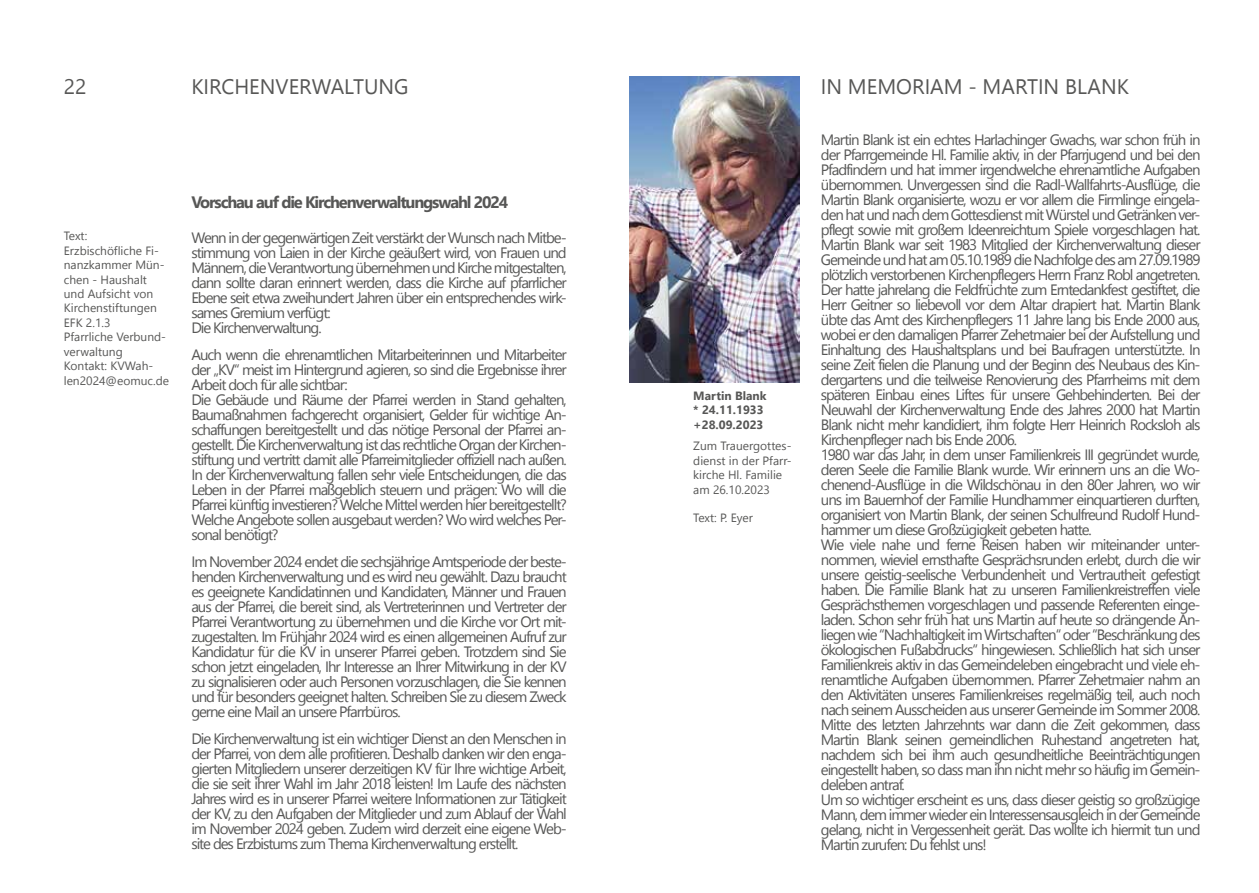
<style>
.page{position:relative;width:1259px;height:893px;background:#fff}
.page>*{position:absolute;margin:0;border:0;box-sizing:border-box;transform-origin:0 0}
.t1{font:21px "Nirmala UI";color:#575756}
.t2{font:700 16.5px "Nirmala UI";letter-spacing:-.07em;color:#575756}
.t3{font:15px/15px "Nirmala UI";letter-spacing:-.07em;color:#575756}
.t4{font:12px/14.4px "Nirmala UI";color:#575756}
.t5{font:700 12px/14.4px "Nirmala UI";color:#575756}
</style>
<div class="page">
<img style="left:629px;top:77px;width:170px;height:306px">
<h1 class="t1" style="left:64px;top:69px;width:24px">22</h1>
<h1 class="t1" style="left:821px;top:69px;width:310px">IN MEMORIAM - MARTIN BLANK</h1>
<h1 class="t1" style="left:191px;top:69px;width:219px">KIRCHENVERWALTUNG</h1>
<p class="t4" style="left:64px;top:228px;width:107px">Text:<br>Erzbischöfliche Fi&shy;nanzkammer Mün&shy;chen - Haushalt und Aufsicht von<br>Kirchenstiftungen<br>EFK 2.1.3<br>Pfarrliche Verbund&shy;verwaltung<br>Kontakt: KVWah&shy;len2024@eomuc.de</p>
<p class="t2" style="left:191px;top:188px;width:318px">Vorschau auf die Kirchenverwaltungswahl 2024</p>
<p class="t3" style="left:191px;top:229px;width:377px">Wenn in der gegenwärtigen Zeit verstärkt der Wunsch nach Mitbe&shy;stimmung von Laien in der Kirche geäußert wird, von Frauen und Männern, die Verantwortung übernehmen und Kirche mitgestalten, dann sollte daran erinnert werden, dass die Kirche auf pfarrlicher Ebene seit etwa zweihundert Jahren über ein entsprechendes wirk&shy;sames Gremium verfügt:<br>Die Kirchenverwaltung.</p>
<p class="t3" style="left:191px;top:346px;width:377px">Auch wenn die ehrenamtlichen Mitarbeiterinnen und Mitarbeiter der „KV“ meist im Hintergrund agieren, so sind die Ergebnisse ihrer Arbeit doch für alle sichtbar:<br>Die Gebäude und Räume der Pfarrei werden in Stand gehalten, Baumaßnahmen fachgerecht organisiert, Gelder für wichtige An&shy;schaffungen bereitgestellt und das nötige Personal der Pfarrei an&shy;gestellt. Die Kirchenverwaltung ist das rechtliche Organ der Kirchen&shy;stiftung und vertritt damit alle Pfarreimitglieder offiziell nach außen.<br>In der Kirchenverwaltung fallen sehr viele Entscheidungen, die das Leben in der Pfarrei maßgeblich steuern und prägen: Wo will die Pfarrei künftig investieren? Welche Mittel werden hier bereitgestellt?<br>Welche Angebote sollen ausgebaut werden? Wo wird welches Per&shy;sonal benötigt?</p>
<p class="t3" style="left:191px;top:553px;width:377px;text-align:justify">Im November 2024 endet die sechsjährige Amtsperiode der beste&shy;henden Kirchenverwaltung und es wird neu gewählt. Dazu braucht es geeignete Kandidatinnen und Kandidaten, Männer und Frauen aus der Pfarrei, die bereit sind, als Vertreterinnen und Vertreter der Pfarrei Verantwortung zu übernehmen und die Kirche vor Ort mit&shy;zugestalten. Im Frühjahr 2024 wird es einen allgemeinen Aufruf zur Kandidatur für die KV in unserer Pfarrei geben. Trotzdem sind Sie schon jetzt eingeladen, Ihr Interesse an Ihrer Mitwirkung in der KV zu signalisieren oder auch Personen vorzuschlagen, die Sie kennen und für besonders geeignet halten. Schreiben Sie zu diesem Zweck gerne eine Mail an unsere Pfarrbüros.</p>
<p class="t3" style="left:191px;top:730px;width:377px;text-align:justify">Die Kirchenverwaltung ist ein wichtiger Dienst an den Menschen in der Pfarrei, von dem alle profitieren. Deshalb danken wir den enga&shy;gierten Mitgliedern unserer derzeitigen KV für Ihre wichtige Arbeit, die sie seit ihrer Wahl im Jahr 2018 leisten! Im Laufe des nächsten Jahres wird es in unserer Pfarrei weitere Informationen zur Tätigkeit der KV, zu den Aufgaben der Mitglieder und zum Ablauf der Wahl im November 2024 geben. Zudem wird derzeit eine eigene Web&shy;site des Erzbistums zum Thema Kirchenverwaltung erstellt.</p>
<p class="t5" style="left:693px;top:388px;width:75px">Martin Blank * 24.11.1933 +28.09.2023</p>
<p class="t4" style="left:693px;top:438px;width:100px">Zum Trauergottes&shy;dienst in der Pfarr&shy;kirche Hl. Familie am 26.10.2023</p>
<p class="t4" style="left:693px;top:510px;width:61px">Text: P. Eyer</p>
<p class="t3" style="left:821px;top:131px;width:381px">Martin Blank ist ein echtes Harlachinger Gwachs, war schon früh in der Pfarrgemeinde Hl. Familie aktiv, in der Pfarrjugend und bei den Pfadfindern und hat immer irgendwelche ehrenamtliche Aufgaben übernommen. Unvergessen sind die Radl-Wallfahrts-Ausflüge, die Martin Blank organisierte, wozu er vor allem die Firmlinge eingela&shy;den hat und nach dem Gottesdienst mit Würstel und Getränken ver&shy;pflegt sowie mit großem Ideenreichtum Spiele vorgeschlagen hat.<br>Martin Blank war seit 1983 Mitglied der Kirchenverwaltung dieser Gemeinde und hat am 05.10.1989 die Nachfolge des am 27.09.1989 plötzlich verstorbenen Kirchenpflegers Herrn Franz Robl angetreten.<br>Der hatte jahrelang die Feldfrüchte zum Erntedankfest gestiftet, die Herr Geitner so liebevoll vor dem Altar drapiert hat. Martin Blank übte das Amt des Kirchenpflegers 11 Jahre lang bis Ende 2000 aus, wobei er den damaligen Pfarrer Zehetmaier bei der Aufstellung und Einhaltung des Haushaltsplans und bei Baufragen unterstützte. In seine Zeit fielen die Planung und der Beginn des Neubaus des Kin&shy;dergartens und die teilweise Renovierung des Pfarrheims mit dem späteren Einbau eines Liftes für unsere Gehbehinderten. Bei der Neuwahl der Kirchenverwaltung Ende des Jahres 2000 hat Martin Blank nicht mehr kandidiert, ihm folgte Herr Heinrich Rocksloh als Kirchenpfleger nach bis Ende 2006.<br>1980 war das Jahr, in dem unser Familienkreis III gegründet wurde, deren Seele die Familie Blank wurde. Wir erinnern uns an die Wo&shy;chenend-Ausflüge in die Wildschönau in den 80er Jahren, wo wir uns im Bauernhof der Familie Hundhammer einquartieren durften, organisiert von Martin Blank, der seinen Schulfreund Rudolf Hund&shy;hammer um diese Großzügigkeit gebeten hatte.<br>Wie viele nahe und ferne Reisen haben wir miteinander unter&shy;nommen, wieviel ernsthafte Gesprächsrunden erlebt, durch die wir unsere geistig-seelische Verbundenheit und Vertrautheit gefestigt haben. Die Familie Blank hat zu unseren Familienkreistreffen viele Gesprächsthemen vorgeschlagen und passende Referenten einge&shy;laden. Schon sehr früh hat uns Martin auf heute so drängende An&shy;liegen wie “Nachhaltigkeit im Wirtschaften“ oder “Beschränkung des ökologischen Fußabdrucks“ hingewiesen. Schließlich hat sich unser Familienkreis aktiv in das Gemeindeleben eingebracht und viele eh&shy;renamtliche Aufgaben übernommen. Pfarrer Zehetmaier nahm an den Aktivitäten unseres Familienkreises regelmäßig teil, auch noch nach seinem Ausscheiden aus unserer Gemeinde im Sommer 2008.<br>Mitte des letzten Jahrzehnts war dann die Zeit gekommen, dass Martin Blank seinen gemeindlichen Ruhestand angetreten hat, nachdem sich bei ihm auch gesundheitliche Beeinträchtigungen eingestellt haben, so dass man ihn nicht mehr so häufig im Gemein&shy;deleben antraf.<br>Um so wichtiger erscheint es uns, dass dieser geistig so großzügige Mann, dem immer wieder ein Interessensausgleich in der Gemeinde gelang, nicht in Vergessenheit gerät. Das wollte ich hiermit tun und Martin zurufen: Du fehlst uns!</p>
</div>
